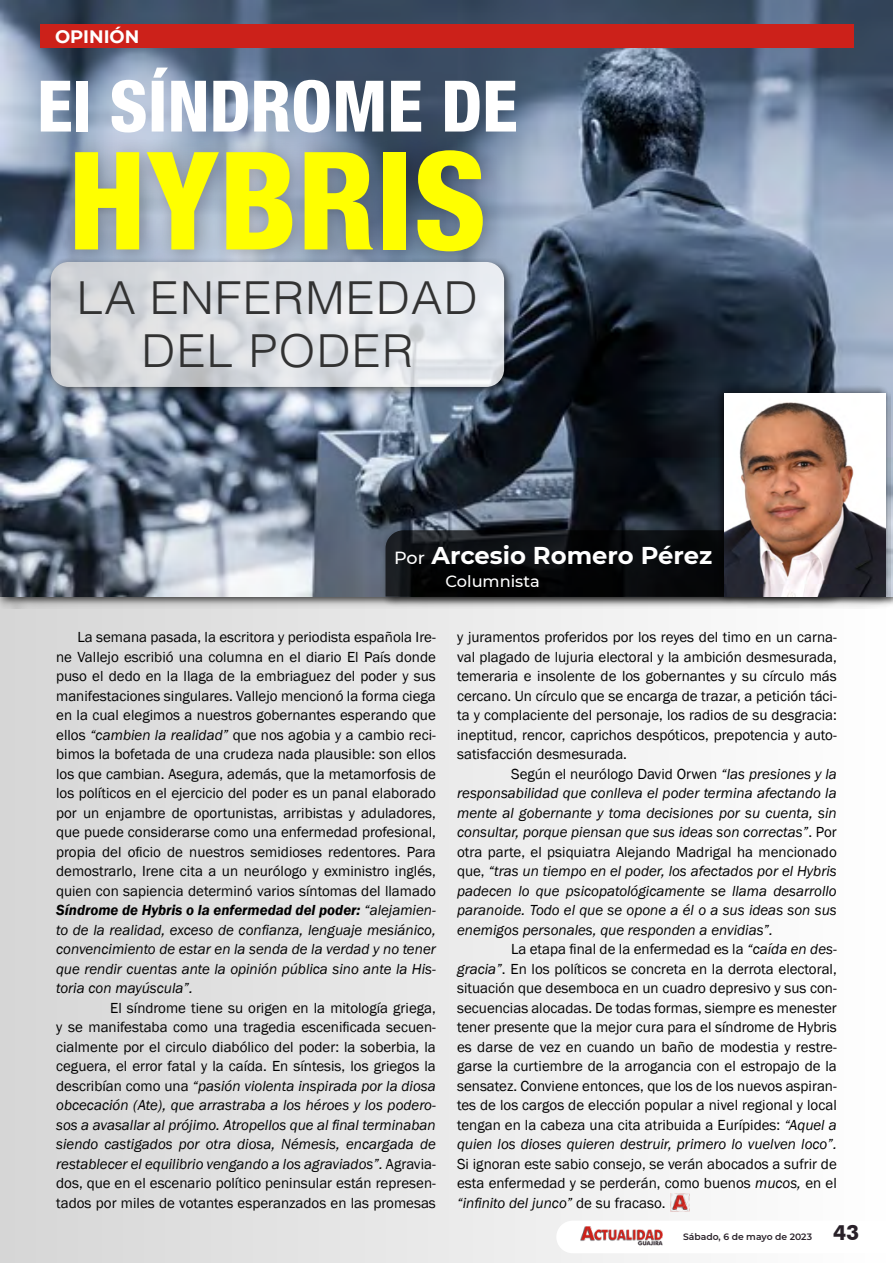
<style>
.page{position:relative;width:893px;height:1263px;background:#fff}
.page>*{position:absolute;margin:0;border:0;box-sizing:border-box;transform-origin:0 0}
.t1{font:800 condensed 136.2px "Helvetica 87";color:#ff0}
.t2{font:800 condensed 71.1px "Helvetica 87";color:#fff}
.t3{font:300 45.45px/52.5px "Helvetica";letter-spacing:.03em;color:#323232;text-align:center}
.t4{font:700 24.3px "Montserrat";color:#fff}
.t5{font:700 21px "Futura BT";color:#292129}
.t6{font:700 18px "Montserrat";color:#fff}
.t7{font:500 16.2px "Montserrat";color:#fff}
.t8{font:15px/19.5px "Franklin Gothic";color:#000;text-align:justify}
.t9{font:italic 15px/19.5px "Franklin Gothic";color:#000;text-align:justify}
.t10{font:600 9.15px "Montserrat";color:#292129}
.s1{font-weight:500;font-size:17.55px}
.s2{font-style:italic}
.s3{font-weight:600;font-style:italic}
.s4{font-style:normal}
</style>
<div class="page">
<div style="left:0;top:567px;width:893px;height:696px;background:linear-gradient(to right,#d5d5d5,#fff)"></div>
<img style="left:0;top:0;width:893px;height:596px">
<div style="left:40px;top:24px;width:814px;height:24px;background:#cc211a"></div>
<div style="left:59px;top:134px;width:447px;height:141px;background:#000;opacity:.3"></div>
<img style="left:671px;top:1193px;width:19px;height:18px">
<div style="left:46px;top:257px;width:470px;height:141px;background:#000;opacity:.75"></div>
<svg style="left:51px;top:262px;width:453px;height:125px;background:#dbdee2"></svg>
<div style="left:380px;top:525px;width:470px;height:83px;background:#000;opacity:.75"></div>
<svg style="left:386px;top:530px;width:328px;height:66px;background:#090b0d"></svg>
<div style="left:714px;top:385px;width:178px;height:219px;background:#000;opacity:.75"></div>
<img style="left:724px;top:394px;width:162px;height:202px">
<svg style="left:556px;top:1220px;width:337px;height:33px"></svg>
<p class="t6" style="left:55px;top:23px;width:86px">OPINIÓN</p>
<h2 class="t2" style="left:37px;top:62px;width:482px">El SÍNDROME DE</h2>
<h1 class="t1" style="left:68px;top:117px;width:420px">HYBRIS</h1>
<h3 class="t3" style="left:77px;top:271px;width:402px">LA ENFERMEDAD<br>DEL PODER</h3>
<h3 class="t4" style="left:394px;top:537px;width:320px"><span class="s1">Por</span> Arcesio Romero Pérez</h3>
<p class="t7" style="left:445px;top:570px;width:96px">Columnista</p>
<p class="t8" style="left:56px;top:628px;width:381px;text-indent:21px">La semana pasada, la escritora y periodista española Ire&shy;ne Vallejo escribió una columna en el diario El País donde puso el dedo en la llaga de la embriaguez del poder y sus manifestaciones singulares. Vallejo mencionó la forma ciega en la cual elegimos a nuestros gobernantes esperando que ellos <span class="s2">“cambien la realidad”</span> que nos agobia y a cambio reci&shy;bimos la bofetada de una crudeza nada plausible: son ellos los que cambian. Asegura, además, que la metamorfosis de los políticos en el ejercicio del poder es un panal elaborado por un enjambre de oportunistas, arribistas y aduladores, que puede considerarse como una enfermedad profesional, propia del oficio de nuestros semidioses redentores. Para demostrarlo, Irene cita a un neurólogo y exministro inglés, quien con sapiencia determinó varios síntomas del llamado <span class="s3">Síndrome de Hybris o la enfermedad del poder:</span> <span class="s2">“alejamien&shy;to de la realidad, exceso de confianza, lenguaje mesiánico, convencimiento de estar en la senda de la verdad y no tener que rendir cuentas ante la opinión pública sino ante la His&shy;toria con mayúscula”.</span></p>
<p class="t8" style="left:56px;top:998px;width:381px;text-indent:54px">El síndrome tiene su origen en la mitología griega, y se manifestaba como una tragedia escenificada secuen&shy;cialmente por el circulo diabólico del poder: la soberbia, la ceguera, el error fatal y la caída. En síntesis, los griegos la describían como una <span class="s2">“pasión violenta inspirada por la diosa obcecación (Ate), que arrastraba a los héroes y los podero&shy;sos a avasallar al prójimo. Atropellos que al final terminaban siendo castigados por otra diosa, Némesis, encargada de restablecer el equilibrio vengando a los agraviados”.</span> Agravia&shy;dos, que en el escenario político peninsular están represen&shy;tados por miles de votantes esperanzados en las promesas</p>
<p class="t8" style="left:457px;top:628px;width:381px">y juramentos proferidos por los reyes del timo en un carna&shy;val plagado de lujuria electoral y la ambición desmesurada, temeraria e insolente de los gobernantes y su círculo más cercano. Un círculo que se encarga de trazar, a petición táci&shy;ta y complaciente del personaje, los radios de su desgracia: ineptitud, rencor, caprichos despóticos, prepotencia y auto&shy;satisfacción desmesurada.</p>
<p class="t9" style="left:457px;top:764px;width:381px;text-indent:54px"><span class="s4">Según el neurólogo David Orwen</span> “las presiones y la responsabilidad que conlleva el poder termina afectando la mente al gobernante y toma decisiones por su cuenta, sin consultar, porque piensan que sus ideas son correctas”<span class="s4">. Por otra parte, el psiquiatra Alejando Madrigal ha mencionado que,</span> “tras un tiempo en el poder, los afectados por el Hybris padecen lo que psicopatológicamente se llama desarrollo paranoide. Todo el que se opone a él o a sus ideas son sus enemigos personales, que responden a envidias”.</p>
<p class="t8" style="left:457px;top:940px;width:381px;text-indent:54px">La etapa final de la enfermedad es la <span class="s2">“caída en des&shy;gracia”</span>. En los políticos se concreta en la derrota electoral, situación que desemboca en un cuadro depresivo y sus con&shy;secuencias alocadas. De todas formas, siempre es menester tener presente que la mejor cura para el síndrome de Hybris es darse de vez en cuando un baño de modestia y restre&shy;garse la curtiembre de la arrogancia con el estropajo de la sensatez. Conviene entonces, que los de los nuevos aspiran&shy;tes de los cargos de elección popular a nivel regional y local tengan en la cabeza una cita atribuida a Eurípides: <span class="s2">“Aquel a quien los dioses quieren destruir, primero lo vuelven loco”.</span></p>
<p class="t8" style="left:457px;top:1154px;width:381px">Si ignoran este sabio consejo, se verán abocados a sufrir de esta enfermedad y se perderán, como buenos <span class="s2">mucos,</span> en el <span class="s2">“infinito del junco”</span> de su fracaso.</p>
<p class="t10" style="left:683px;top:1230px;width:130px">Sábado, 6 de mayo de 2023</p>
<h3 class="t5" style="left:833px;top:1220px;width:28px">43</h3>
</div>
